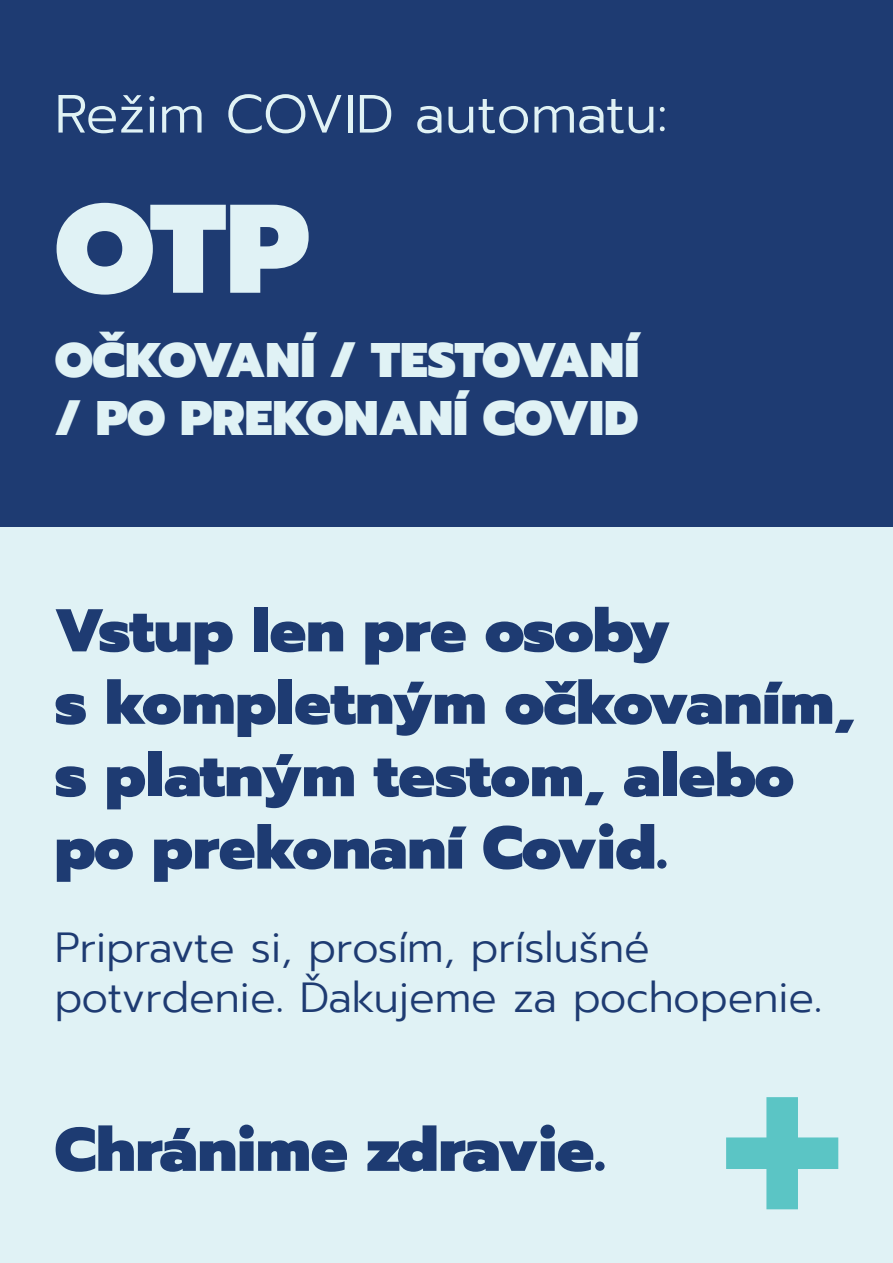
<style>
.page{position:relative;width:893px;height:1263px;background:#e0f2f5}
.page>*{position:absolute;margin:0;border:0;box-sizing:border-box;transform-origin:0 0}
.t1{font:900 125.85px "Prompt";color:#e0f2f5}
.t2{font:900 61.5px "Prompt";color:#1d3b72}
.t3{font:900 60.3px/72.4px "Prompt";color:#1e3b72}
.t4{font:300 53.7px "Prompt";color:#e0f2f5}
.t5{font:900 48.3px/58.1px "Prompt";color:#e0f2f5}
.t6{font:300 42px/50.4px "Prompt";color:#1e3b72}
</style>
<div class="page">
<div style="left:0;top:0;width:893px;height:526px;background:#1e3b72"></div>
<svg style="left:726px;top:1097px;width:112px;height:112px"></svg>
<p class="t4" style="left:55px;top:77px;width:614px">Režim COVID automatu:</p>
<h1 class="t1" style="left:55px;top:153px;width:256px">OTP</h1>
<p class="t5" style="left:55px;top:331px;width:586px">OČKOVANÍ / TESTOVANÍ / PO PREKONANÍ COVID</p>
<p class="t3" style="left:55px;top:594px;width:802px">Vstup len pre osoby<br>s kompletným očkovaním, s platným testom, alebo po prekonaní Covid.</p>
<p class="t6" style="left:55px;top:922px;width:769px">Pripravte si, prosím, príslušné potvrdenie. Ďakujeme za pochopenie.</p>
<p class="t2" style="left:55px;top:1102px;width:552px">Chránime zdravie.</p>
</div>
